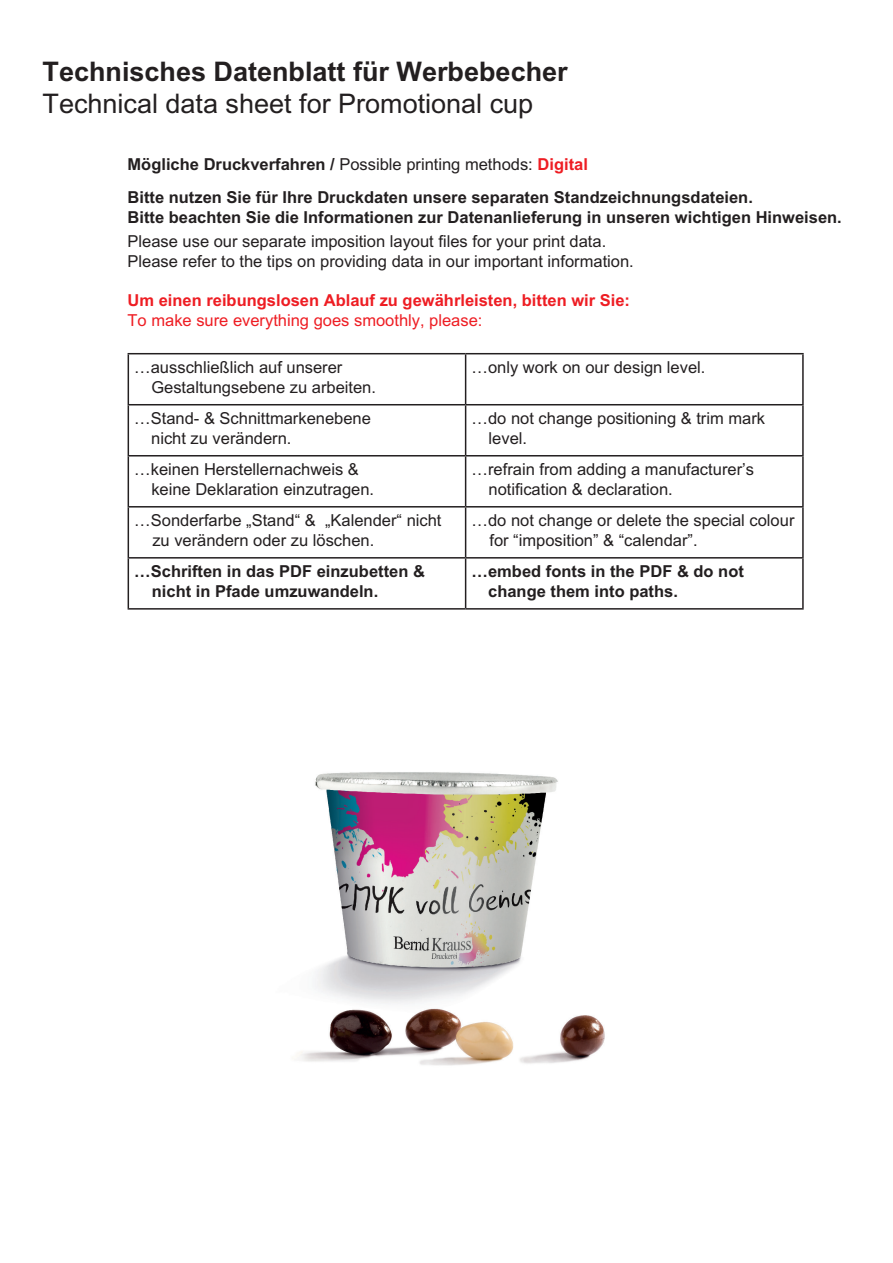
<style>
.page{position:relative;width:893px;height:1263px;background:#fff}
.page>*{position:absolute;margin:0;border:0;box-sizing:border-box;transform-origin:0 0}
.t1{font:700 27px "M Arial";color:#231f20}
.t2{font:27px "M Arial";color:#231f20}
.t3{font:16.5px/19.8px "M Arial";color:#231f20}
.t4{font:700 16.5px/19.8px "M Arial";color:#231f20}
.t5{font:700 16.5px "M Arial";color:#ee1d23}
.t6{font:16.5px "M Arial";color:#ee1d23}
.s1{font-weight:400}
.s2{color:#ee1d23}
</style>
<div class="page">
<img style="left:298px;top:772px;width:307px;height:294px">
<hr style="left:128px;top:353px;width:338px;height:1px;background:#231f20">
<hr style="left:128px;top:354px;width:1px;height:50px;background:#231f20">
<hr style="left:466px;top:353px;width:338px;height:1px;background:#231f20">
<hr style="left:465px;top:354px;width:1px;height:50px;background:#231f20">
<hr style="left:802px;top:354px;width:2px;height:50px;background:#231f20">
<hr style="left:128px;top:404px;width:338px;height:1px;background:#231f20">
<hr style="left:128px;top:405px;width:1px;height:50px;background:#231f20">
<hr style="left:466px;top:404px;width:338px;height:1px;background:#231f20">
<hr style="left:465px;top:405px;width:1px;height:50px;background:#231f20">
<hr style="left:802px;top:405px;width:2px;height:50px;background:#231f20">
<hr style="left:128px;top:455px;width:338px;height:1px;background:#231f20">
<hr style="left:128px;top:456px;width:1px;height:50px;background:#231f20">
<hr style="left:466px;top:455px;width:338px;height:1px;background:#231f20">
<hr style="left:465px;top:456px;width:1px;height:50px;background:#231f20">
<hr style="left:802px;top:456px;width:2px;height:50px;background:#231f20">
<hr style="left:128px;top:506px;width:338px;height:1px;background:#231f20">
<hr style="left:128px;top:507px;width:1px;height:50px;background:#231f20">
<hr style="left:466px;top:506px;width:338px;height:1px;background:#231f20">
<hr style="left:465px;top:507px;width:1px;height:50px;background:#231f20">
<hr style="left:802px;top:507px;width:2px;height:50px;background:#231f20">
<hr style="left:128px;top:557px;width:338px;height:2px;background:#231f20">
<hr style="left:128px;top:559px;width:1px;height:49px;background:#231f20">
<hr style="left:466px;top:557px;width:338px;height:2px;background:#231f20">
<hr style="left:465px;top:559px;width:1px;height:49px;background:#231f20">
<hr style="left:802px;top:559px;width:2px;height:49px;background:#231f20">
<hr style="left:128px;top:608px;width:338px;height:2px;background:#231f20">
<hr style="left:466px;top:608px;width:338px;height:2px;background:#231f20">
<h1 class="t1" style="left:43px;top:56px;width:527px">Technisches Datenblatt für Werbebecher</h1>
<h1 class="t2" style="left:43px;top:88px;width:492px">Technical data sheet for Promotional cup</h1>
<p class="t4" style="left:128px;top:148px;width:627px;line-height:32.5px">Mögliche Druckverfahren / <span class="s1">Possible printing methods:</span> <span class="s2">Digital<br></span>Bitte nutzen Sie für Ihre Druckdaten unsere separaten Standzeichnungsdateien.</p>
<p class="t4" style="left:128px;top:207px;width:716px">Bitte beachten Sie die Informationen zur Datenanlieferung in unseren wichtigen Hinweisen.</p>
<p class="t3" style="left:128px;top:231px;width:508px">Please use our separate imposition layout files for your print data.<br>Please refer to the tips on providing data in our important information.</p>
<p class="t5" style="left:128px;top:291px;width:504px">Um einen reibungslosen Ablauf zu gewährleisten, bitten wir Sie:</p>
<p class="t6" style="left:128px;top:311px;width:356px">To make sure everything goes smoothly, please:</p>
<p class="t3" style="left:151px;top:357px;width:226px;text-indent:-17px">…ausschließlich auf unserer<br>Gestaltungsebene zu arbeiten.</p>
<p class="t3" style="left:472px;top:357px;width:235px">…only work on our design level.</p>
<p class="t3" style="left:151px;top:408px;width:221px;text-indent:-17px">…Stand- &amp; Schnittmarkenebene nicht zu verändern.</p>
<p class="t3" style="left:489px;top:408px;width:278px;text-indent:-17px">…do not change positioning &amp; trim mark level.</p>
<p class="t3" style="left:151px;top:459px;width:224px;text-indent:-17px">…keinen Herstellernachweis &amp; keine Deklaration einzutragen.</p>
<p class="t3" style="left:488px;top:459px;width:267px;text-indent:-17px">…refrain from adding a manufacturer’s notification &amp; declaration.</p>
<p class="t3" style="left:152px;top:510px;width:291px;text-indent:-18px">…Sonderfarbe „Stand“ &amp; „Kalender“ nicht zu verändern oder zu löschen.</p>
<p class="t3" style="left:489px;top:510px;width:306px;text-indent:-18px">…do not change or delete the special colour for “imposition” &amp; “calendar”.</p>
<p class="t4" style="left:152px;top:561px;width:275px;text-indent:-18px">…Schriften in das PDF einzubetten &amp; nicht in Pfade umzuwandeln.</p>
<p class="t4" style="left:488px;top:561px;width:257px;text-indent:-17px">…embed fonts in the PDF &amp; do not change them into paths.</p>
</div>
